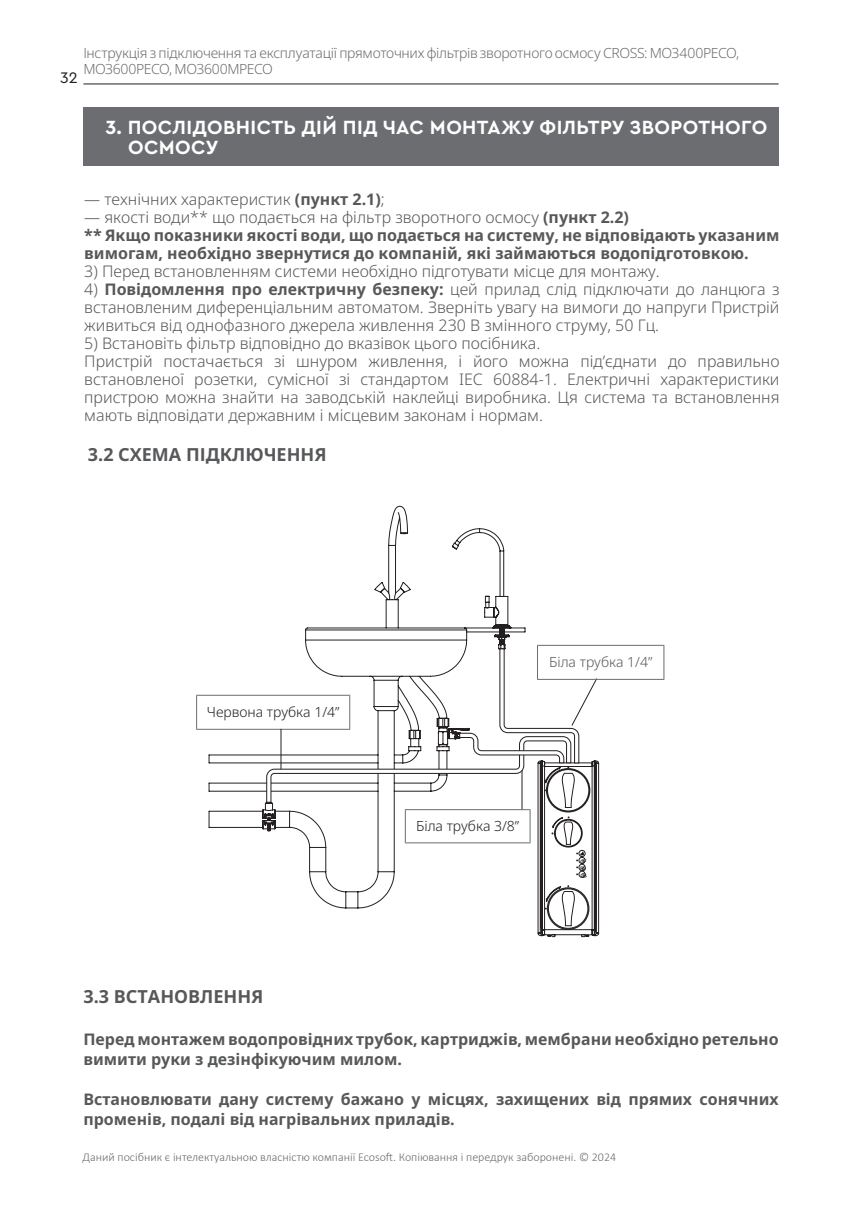
<style>
.page{position:relative;width:862px;height:1214px;background:#fff}
.page>*{position:absolute;margin:0;border:0;box-sizing:border-box;transform-origin:0 0}
.t1{font:700 20px/20px "Cera PRO";letter-spacing:.02em;color:#fff}
.t2{font:700 18px "Noto Sans";color:#57585a}
.t3{font:300 16px/18px "Noto Sans";color:#57585a;text-align:justify}
.t4{font:700 16px/18px "Noto Sans";color:#57585a}
.t5{font:16px "Cera PRO";color:#231f20}
.t6{font:300 14px/16px "Noto Sans";letter-spacing:-.02em;color:#6c6d70}
.t7{font:300 14px "Noto Sans";color:#231f20}
.t8{font:300 14px "Noto Sans";color:#57585a}
.t9{font:300 12px "Calibri";color:#6c6d70}
.s1{font-weight:700}
.s2{font-weight:300}
</style>
<div class="page">
<hr style="left:83px;top:83px;width:695px;height:1px;background:#231f20">
<div style="left:83px;top:108px;width:695px;height:58px;background:#6c6d70"></div>
<hr style="left:196px;top:694px;width:154px;height:1px;background:#6c6d70">
<hr style="left:196px;top:695px;width:1px;height:33px;background:#6c6d70">
<hr style="left:196px;top:728px;width:154px;height:1px;background:#6c6d70">
<hr style="left:537px;top:645px;width:127px;height:1px;background:#6c6d70">
<hr style="left:537px;top:645px;width:1px;height:34px;background:#6c6d70">
<hr style="left:663px;top:645px;width:1px;height:34px;background:#6c6d70">
<hr style="left:537px;top:679px;width:127px;height:1px;background:#6c6d70">
<svg style="left:208px;top:505px;width:318px;height:325px"></svg>
<svg style="left:266px;top:648px;width:333px;height:290px"></svg>
<p class="t6" style="left:83px;top:45px;width:657px">Інструкція з підключення та експлуатації прямоточних фільтрів зворотного осмосу CROSS: MO3400PECO,<br>MO3600PECO, MO3600MPECO</p>
<p class="t5" style="left:60px;top:67px;width:19px">32</p>
<p class="t1" style="left:128px;top:117px;width:640px;text-indent:-23px">3. ПОСЛІДОВНІСТЬ ДІЙ ПІД ЧАС МОНТАЖУ ФІЛЬТРУ ЗВОРОТНОГО<br>ОСМОСУ</p>
<p class="t3" style="left:84px;top:191px;width:302px">— технічних характеристик <span class="s1">(пункт 2.1)</span>;</p>
<p class="t4" style="left:84px;top:209px;width:697px"><span class="s2">— якості води** що подається на фільтр зворотного осмосу</span> (пункт 2.2)<br>** Якщо показники якості води, що подається на систему, не відповідають указаним вимогам, необхідно звернутися до компаній, які займаються водопідготовкою.</p>
<p class="t3" style="left:84px;top:263px;width:577px">3) Перед встановленням системи необхідно підготувати місце для монтажу.</p>
<p class="t3" style="left:84px;top:281px;width:697px">4) <span class="s1">Повідомлення про електричну безпеку:</span> цей прилад слід підключати до ланцюга з встановленим диференціальним автоматом. Зверніть увагу на вимоги до напруги Пристрій живиться від однофазного джерела живлення 230 В змінного струму, 50 Гц.</p>
<p class="t3" style="left:84px;top:335px;width:697px;text-align:left">5) Встановіть фільтр відповідно до вказівок цього посібника.<br>Пристрій постачається зі шнуром живлення, і його можна під’єднати до правильно встановленої розетки, сумісної зі стандартом IEC 60884‑1. Електричні характеристики пристрою можна знайти на заводській наклейці виробника. Ця система та встановлення мають відповідати державним і місцевим законам і нормам.</p>
<p class="t2" style="left:88px;top:442px;width:240px">3.2 СХЕМА ПІДКЛЮЧЕННЯ</p>
<p class="t7" style="left:207px;top:702px;width:134px">Червона трубка 1/4”</p>
<p class="t8" style="left:549px;top:652px;width:105px">Біла трубка 1/4”</p>
<p class="t7" style="left:416px;top:816px;width:105px">Біла трубка 3/8”</p>
<p class="t2" style="left:83px;top:983px;width:182px">3.3 ВСТАНОВЛЕННЯ</p>
<p class="t4" style="left:83px;top:1029px;width:697px;line-height:20px">Перед монтажем водопровідних трубок, картриджів, мембрани необхідно ретельно вимити руки з дезінфікуючим милом.</p>
<p class="t4" style="left:83px;top:1089px;width:697px;line-height:20px">Встановлювати дану систему бажано у місцях, захищених від прямих сонячних променів, подалі від нагрівальних приладів.</p>
<p class="t9" style="left:83px;top:1148px;width:535px">Даний посібник є інтелектуальною власністю компанії Ecosoft. Копіювання і передрук заборонені. © 2024</p>
</div>
